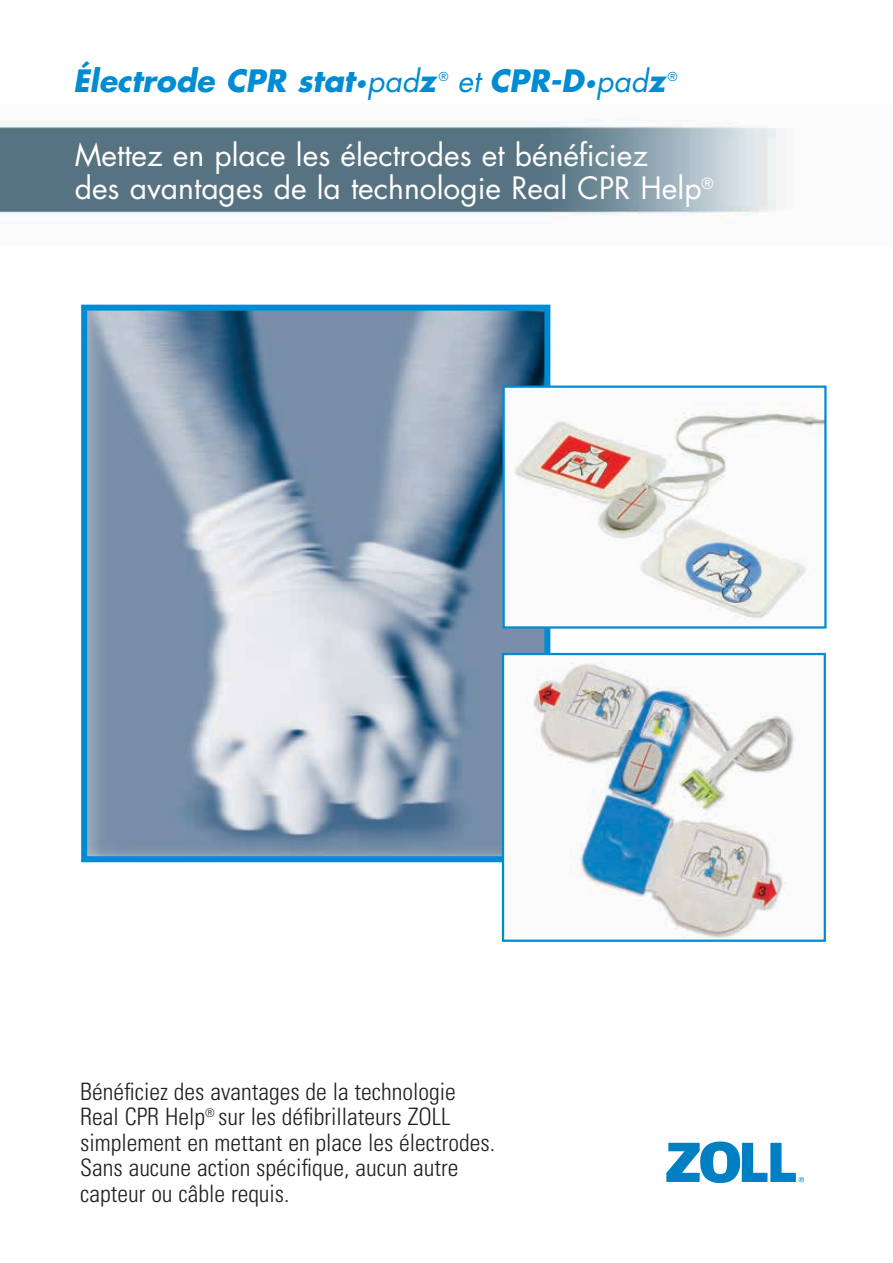
<style>
.page{position:relative;width:893px;height:1263px;background:#fff}
.page>*{position:absolute;margin:0;border:0;box-sizing:border-box;transform-origin:0 0}
.t1{font:30px/33px "Futura";color:#fff}
.t2{font:italic 700 30px "Futura Std";color:#008cd2}
.t3{font:300 condensed 24px/25.5px "Univers";color:#231f20}
.t4{font:12px "Futura";color:#008cd2}
.s1{font-weight:400;font-size:21px}
.s2{font-weight:400}
</style>
<div class="page">
<img style="left:0;top:120px;width:778px;height:104px">
<img style="left:88px;top:312px;width:455px;height:543px">
<div style="left:81px;top:305px;width:469px;height:557px;border:6px solid #008cd2"></div>
<svg style="left:666px;top:1141px;width:138px;height:42px"></svg>
<img style="left:505px;top:389px;width:318px;height:236px">
<div style="left:502px;top:386px;width:324px;height:242px;border:2px solid #008cd2"></div>
<img style="left:505px;top:656px;width:291px;height:282px">
<div style="left:502px;top:653px;width:324px;height:289px;border:2px solid #008cd2"></div>
<p class="t2" style="left:73px;top:60px;width:364px">Électrode CPR stat<span class="s1">•</span><span class="s2">pad</span>z</p>
<p class="t4" style="left:439px;top:68px;width:11px">®</p>
<p class="t2" style="left:458px;top:60px;width:209px"><span class="s2">et</span> CPR-D<span class="s1">•</span><span class="s2">pad</span>z</p>
<p class="t4" style="left:668px;top:68px;width:11px">®</p>
<p class="t1" style="left:75px;top:139px;width:640px">Mettez en place les électrodes et bénéficiez<br>des avantages de la technologie Real CPR Help<sup>®</sup></p>
<p class="t3" style="left:80px;top:1078px;width:416px">Bénéficiez des avantages de la technologie Real CPR Help<sup>®</sup> sur les défibrillateurs ZOLL simplement en mettant en place les électrodes.<br>Sans aucune action spécifique, aucun autre capteur ou câble requis.</p>
</div>
